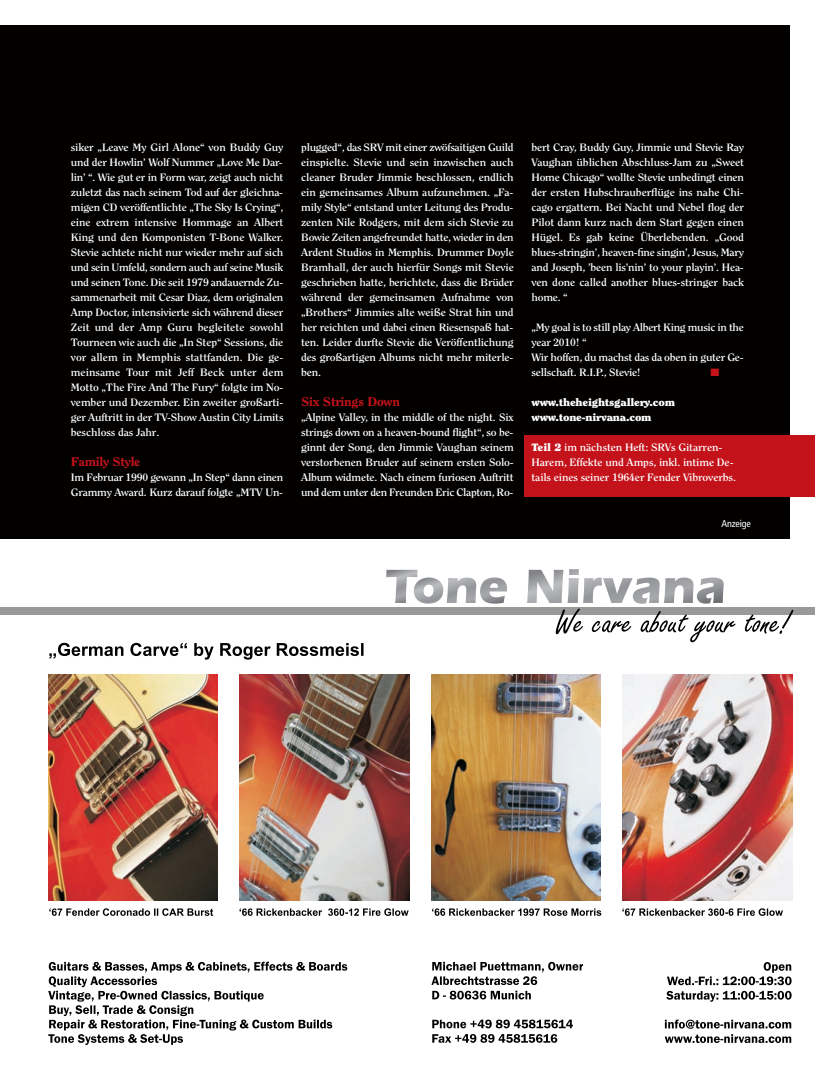
<style>
.page{position:relative;width:815px;height:1065px;background:#fff}
.page>*{position:absolute;margin:0;border:0;box-sizing:border-box;transform-origin:0 0}
.t1{font:800 12.5px "Clearface Std";letter-spacing:-.02em;color:#c4121a;scale:1.1 1}
.t2{font:700 10.62px/15px "Clearface Std";letter-spacing:-.015em;color:#fff;text-align:justify;scale:1.1 1}
.t3{font:900 10.62px/15px "Clearface Std";letter-spacing:-.02em;color:#fff;scale:1.1 1}
.t4{font:10.62px "Zapf Dingbats";color:#c4121a;scale:1.1 1}
.t5{font:condensed 10px "Frutiger LT Std";letter-spacing:-.015em;color:#fff}
.s1{font-weight:900}
</style>
<div class="page">
<div style="left:0;top:26px;width:790px;height:1013px;background:#020100"></div>
<div style="left:0;top:540px;width:815px;height:525px;background:#fff"></div>
<div style="left:0;top:607px;width:815px;height:8px;background:#999"></div>
<svg style="left:386px;top:570px;width:121px;height:34px"></svg>
<svg style="left:527px;top:569px;width:266px;height:73px"></svg>
<svg style="left:431px;top:962px;width:152px;height:81px"></svg>
<svg style="left:48px;top:962px;width:299px;height:83px"></svg>
<svg style="left:665px;top:962px;width:127px;height:81px"></svg>
<svg style="left:49px;top:908px;width:552px;height:8px"></svg>
<svg style="left:622px;top:908px;width:161px;height:8px"></svg>
<svg style="left:49px;top:643px;width:315px;height:17px"></svg>
<img style="left:48px;top:674px;width:170px;height:227px">
<img style="left:622px;top:674px;width:170px;height:227px">
<img style="left:240px;top:674px;width:169px;height:227px">
<img style="left:431px;top:674px;width:170px;height:227px">
<div style="left:524px;top:435px;width:291px;height:62px;background:#c4121a"></div>
<p class="t2" style="left:71px;top:140px;width:195px">siker „Leave My Girl Alone“ von Buddy Guy und der Howlin’ Wolf Nummer „Love Me Dar&shy;lin’ “. Wie gut er in Form war, zeigt auch nicht zuletzt das nach seinem Tod auf der gleichna&shy;migen CD veröffentlichte „The Sky Is Crying“, eine extrem intensive Hommage an Albert King und den Komponisten T-Bone Walker.<br>Stevie achtete nicht nur wieder mehr auf sich und sein Umfeld, sondern auch auf seine Musik und seinen Tone. Die seit 1979 andauernde Zu&shy;sammenarbeit mit Cesar Diaz, dem originalen Amp Doctor, intensivierte sich während dieser Zeit und der Amp Guru begleitete sowohl Tourneen wie auch die „In Step“ Sessions, die vor allem in Memphis stattfanden. Die ge&shy;meinsame Tour mit Jeff Beck unter dem Motto „The Fire And The Fury“ folgte im No&shy;vember und Dezember. Ein zweiter großarti&shy;ger Auftritt in der TV-Show Austin City Limits beschloss das Jahr.</p>
<p class="t1" style="left:71px;top:456px;width:65px">Family Style</p>
<p class="t2" style="left:71px;top:470px;width:195px">Im Februar 1990 gewann „In Step“ dann einen<br>Grammy Award. Kurz darauf folgte „MTV Un-</p>
<p class="t2" style="left:301px;top:140px;width:195px">plugged“, das SRV mit einer zwöfsaitigen Guild einspielte. Stevie und sein inzwischen auch cleaner Bruder Jimmie beschlossen, endlich ein gemeinsames Album aufzunehmen. „Fa&shy;mily Style“ entstand unter Leitung des Produ&shy;zenten Nile Rodgers, mit dem sich Stevie zu Bowie Zeiten angefreundet hatte, wieder in den Ardent Studios in Memphis. Drummer Doyle Bramhall, der auch hierfür Songs mit Stevie geschrieben hatte, berichtete, dass die Brüder während der gemeinsamen Aufnahme von „Brothers“ Jimmies alte weiße Strat hin und her reichten und dabei einen Riesenspaß hat&shy;ten. Leider durfte Stevie die Veröffentlichung des großartigen Albums nicht mehr miterle&shy;ben.</p>
<p class="t1" style="left:301px;top:396px;width:92px">Six Strings Down</p>
<p class="t2" style="left:301px;top:410px;width:195px">„Alpine Valley, in the middle of the night. Six strings down on a heaven-bound flight“, so be&shy;ginnt der Song, den Jimmie Vaughan seinem verstorbenen Bruder auf seinem ersten Solo-Album widmete. Nach einem furiosen Auftritt und dem unter den Freunden Eric Clapton, Ro-</p>
<p class="t2" style="left:531px;top:140px;width:195px">bert Cray, Buddy Guy, Jimmie und Stevie Ray Vaughan üblichen Abschluss-Jam zu „Sweet Home Chicago“ wollte Stevie unbedingt einen der ersten Hubschrauberflüge ins nahe Chi&shy;cago ergattern. Bei Nacht und Nebel flog der Pilot dann kurz nach dem Start gegen einen Hügel. Es gab keine Überlebenden. „Good blues-stringin’, heaven-fine singin’, Jesus, Mary and Joseph, ’been lis’nin’ to your playin’. Hea&shy;ven done called another blues-stringer back home. “</p>
<p class="t2" style="left:531px;top:320px;width:195px;text-align:left">„My goal is to still play Albert King music in the year 2010! “<br>Wir hoffen, du machst das da oben in guter Ge&shy;sellschaft. R.I.P., Stevie!</p>
<p class="t4" style="left:711px;top:366px;width:10px">■</p>
<p class="t3" style="left:531px;top:395px;width:132px">www.theheightsgallery.com www.tone-nirvana.com</p>
<p class="t2" style="left:531px;top:440px;width:187px;text-align:left"><span class="s1">Teil 2</span> im nächsten Heft: SRVs Gitarren-<br>Harem, Effekte und Amps, inkl. intime De&shy;tails eines seiner 1964er Fender Vibroverbs.</p>
<p class="t5" style="left:721px;top:519px;width:31px">Anzeige</p>
</div>
